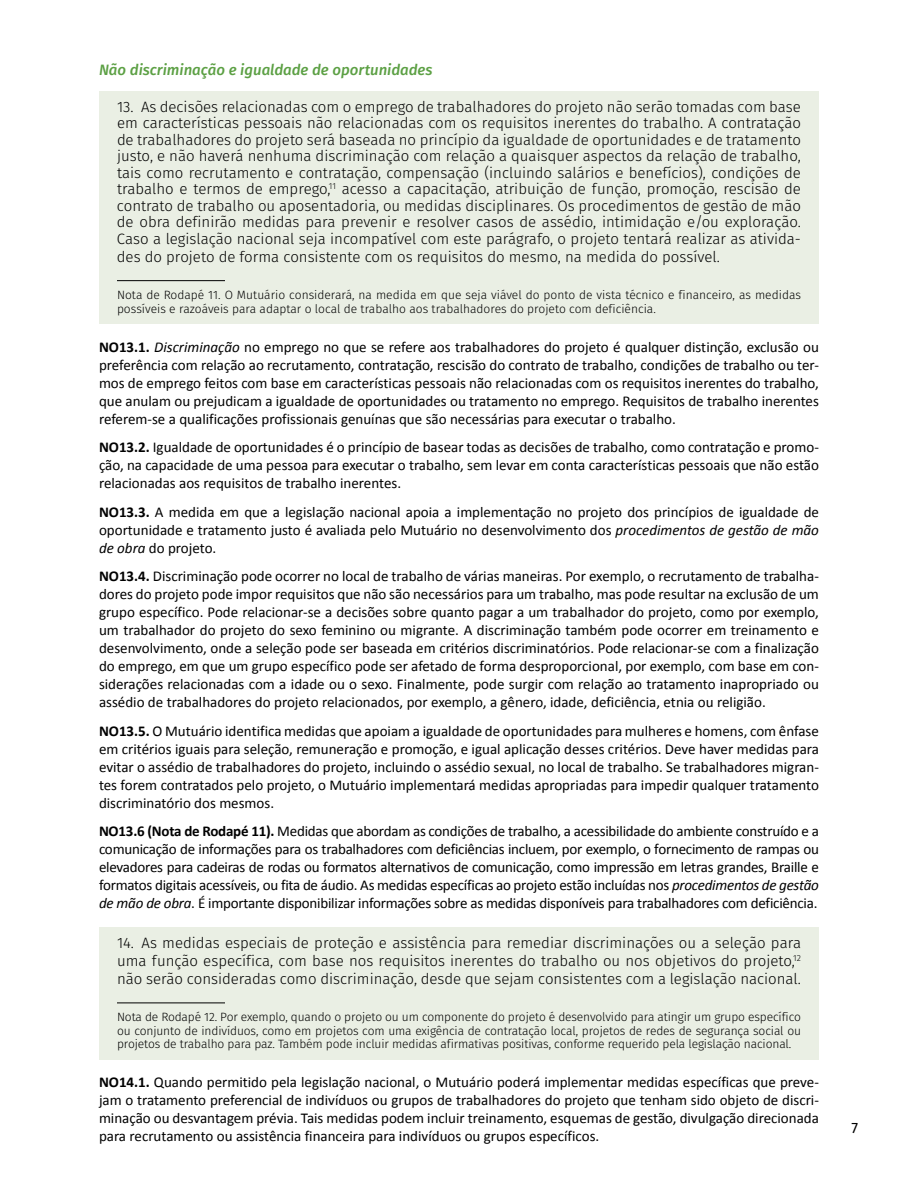
<style>
.page{position:relative;width:918px;height:1188px;background:#fff}
.page>*{position:absolute;margin:0;border:0;box-sizing:border-box;transform-origin:0 0}
.t1{font:15px/18px "Calibri";color:#000;text-align:justify}
.t2{font:300 15px/16.5px "Fira Sans";color:#000;text-align:justify}
.t3{font:italic 500 15px "Fira Sans";color:#5ca044}
.t4{font:15px "Fira Sans";color:#000}
.t5{font:300 12px/13.5px "Fira Sans";color:#000}
.s1{font-weight:700}
.s2{font-style:italic}
</style>
<div class="page">
<div style="left:99px;top:91px;width:720px;height:183px;background:#eaefe4"></div>
<div style="left:99px;top:272px;width:720px;height:52px;background:#eaefe4"></div>
<hr style="left:117px;top:280px;width:108px;height:1px;background:#000">
<div style="left:99px;top:927px;width:720px;height:69px;background:#eaefe4"></div>
<div style="left:99px;top:994px;width:720px;height:66px;background:#eaefe4"></div>
<hr style="left:117px;top:1003px;width:108px;height:1px;background:#000">
<p class="t3" style="left:99px;top:59px;width:335px">Não discriminação e igualdade de oportunidades</p>
<p class="t2" style="left:117px;top:99px;width:686px">13. As decisões relacionadas com o emprego de trabalhadores do projeto não serão tomadas com base em características pessoais não relacionadas com os requisitos inerentes do trabalho. A contratação de trabalhadores do projeto será baseada no princípio da igualdade de oportunidades e de tratamento justo, e não haverá nenhuma discriminação com relação a quaisquer aspectos da relação de trabalho, tais como recrutamento e contratação, compensação (incluindo salários e benefícios), condições de trabalho e termos de emprego,<sup>11</sup> acesso a capacitação, atribuição de função, promoção, rescisão de contrato de trabalho ou aposentadoria, ou medidas disciplinares. Os procedimentos de gestão de mão de obra definirão medidas para prevenir e resolver casos de assédio, intimidação e/ou exploração.<br>Caso a legislação nacional seja incompatível com este parágrafo, o projeto tentará realizar as ativida-</p>
<p class="t2" style="left:117px;top:249px;width:603px">des do projeto de forma consistente com os requisitos do mesmo, na medida do possível.</p>
<p class="t5" style="left:117px;top:289px;width:686px">Nota de Rodapé 11. O Mutuário considerará, na medida em que seja viável do ponto de vista técnico e financeiro, as medidas possíveis e razoáveis para adaptar o local de trabalho aos trabalhadores do projeto com deficiência.</p>
<p class="t1" style="left:99px;top:337px;width:721px"><span class="s1">NO13.1.</span> <span class="s2">Discriminação</span> no emprego no que se refere aos trabalhadores do projeto é qualquer distinção, exclusão ou preferência com relação ao recrutamento, contratação, rescisão do contrato de trabalho, condições de trabalho ou ter&shy;mos de emprego feitos com base em características pessoais não relacionadas com os requisitos inerentes do trabalho, que anulam ou prejudicam a igualdade de oportunidades ou tratamento no emprego. Requisitos de trabalho inerentes referem-se a qualificações profissionais genuínas que são necessárias para executar o trabalho.</p>
<p class="t1" style="left:99px;top:437px;width:722px"><span class="s1">NO13.2.</span> Igualdade de oportunidades é o princípio de basear todas as decisões de trabalho, como contratação e promo&shy;ção, na capacidade de uma pessoa para executar o trabalho, sem levar em conta características pessoais que não estão relacionadas aos requisitos de trabalho inerentes.</p>
<p class="t1" style="left:99px;top:502px;width:722px"><span class="s1">NO13.3.</span> A medida em que a legislação nacional apoia a implementação no projeto dos princípios de igualdade de oportunidade e tratamento justo é avaliada pelo Mutuário no desenvolvimento dos <span class="s2">procedimentos de gestão de mão de obra</span> do projeto.</p>
<p class="t1" style="left:99px;top:566px;width:721px"><span class="s1">NO13.4.</span> Discriminação pode ocorrer no local de trabalho de várias maneiras. Por exemplo, o recrutamento de trabalha&shy;dores do projeto pode impor requisitos que não são necessários para um trabalho, mas pode resultar na exclusão de um grupo específico. Pode relacionar-se a decisões sobre quanto pagar a um trabalhador do projeto, como por exemplo, um trabalhador do projeto do sexo feminino ou migrante. A discriminação também pode ocorrer em treinamento e desenvolvimento, onde a seleção pode ser baseada em critérios discriminatórios. Pode relacionar-se com a finalização do emprego, em que um grupo específico pode ser afetado de forma desproporcional, por exemplo, com base em con&shy;siderações relacionadas com a idade ou o sexo. Finalmente, pode surgir com relação ao tratamento inapropriado ou assédio de trabalhadores do projeto relacionados, por exemplo, a gênero, idade, deficiência, etnia ou religião.</p>
<p class="t1" style="left:99px;top:721px;width:721px"><span class="s1">NO13.5.</span> O Mutuário identifica medidas que apoiam a igualdade de oportunidades para mulheres e homens, com ênfase em critérios iguais para seleção, remuneração e promoção, e igual aplicação desses critérios. Deve haver medidas para evitar o assédio de trabalhadores do projeto, incluindo o assédio sexual, no local de trabalho. Se trabalhadores migran&shy;tes forem contratados pelo projeto, o Mutuário implementará medidas apropriadas para impedir qualquer tratamento discriminatório dos mesmos.</p>
<p class="t1" style="left:99px;top:821px;width:721px"><span class="s1">NO13.6 (Nota de Rodapé 11).</span> Medidas que abordam as condições de trabalho, a acessibilidade do ambiente construído e a comunicação de informações para os trabalhadores com deficiências incluem, por exemplo, o fornecimento de rampas ou elevadores para cadeiras de rodas ou formatos alternativos de comunicação, como impressão em letras grandes, Braille e formatos digitais acessíveis, ou fita de áudio. As medidas específicas ao projeto estão incluídas nos <span class="s2">procedimentos de gestão de mão de obra</span>. É importante disponibilizar informações sobre as medidas disponíveis para trabalhadores com deficiência.</p>
<p class="t2" style="left:117px;top:935px;width:686px;line-height:18px">14. As medidas especiais de proteção e assistência para remediar discriminações ou a seleção para uma função específica, com base nos requisitos inerentes do trabalho ou nos objetivos do projeto,<sup>12 </sup>não serão consideradas como discriminação, desde que sejam consistentes com a legislação nacional.</p>
<p class="t5" style="left:117px;top:1011px;width:686px;text-align:justify">Nota de Rodapé 12. Por exemplo, quando o projeto ou um componente do projeto é desenvolvido para atingir um grupo específico ou conjunto de indivíduos, como em projetos com uma exigência de contratação local, projetos de redes de segurança social ou projetos de trabalho para paz. Também pode incluir medidas afirmativas positivas, conforme requerido pela legislação nacional.</p>
<p class="t1" style="left:99px;top:1073px;width:721px"><span class="s1">NO14.1.</span> Quando permitido pela legislação nacional, o Mutuário poderá implementar medidas específicas que preve&shy;jam o tratamento preferencial de indivíduos ou grupos de trabalhadores do projeto que tenham sido objeto de discri&shy;minação ou desvantagem prévia. Tais medidas podem incluir treinamento, esquemas de gestão, divulgação direcionada para recrutamento ou assistência financeira para indivíduos ou grupos específicos.</p>
<p class="t4" style="left:851px;top:1118px;width:8px">7</p>
</div>
